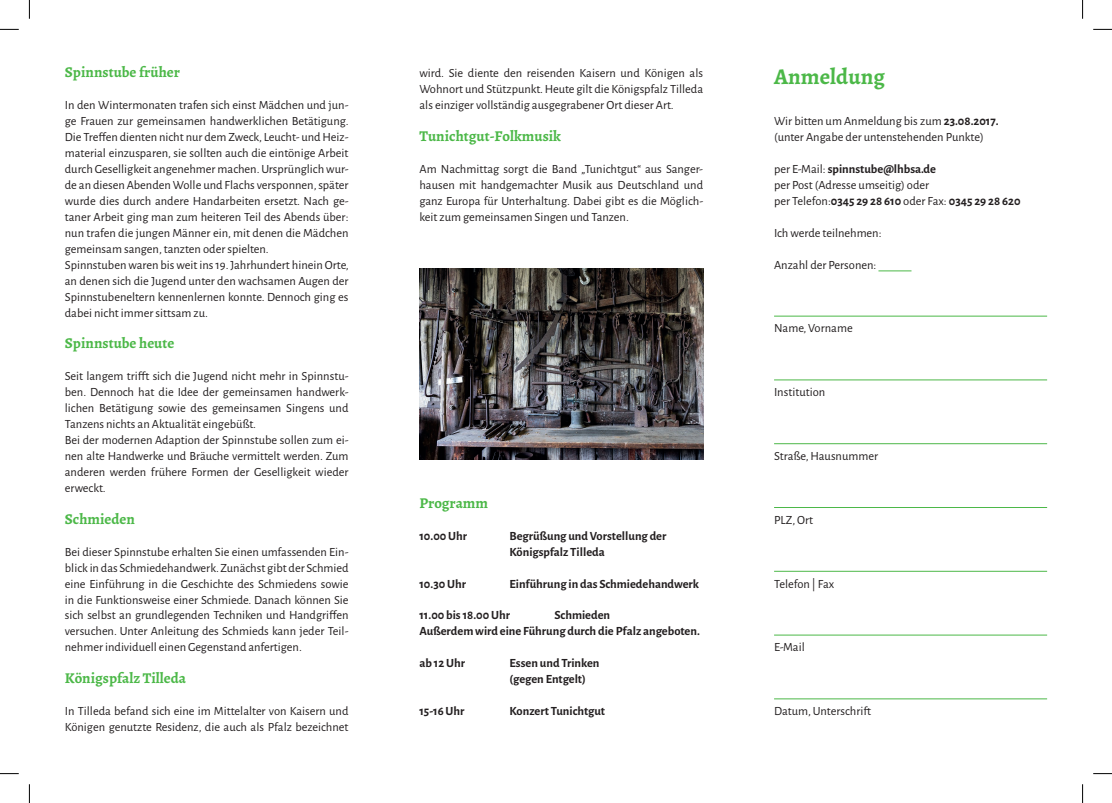
<style>
.page{position:relative;width:1112px;height:803px;background:#fff}
.page>*{position:absolute;margin:0;border:0;box-sizing:border-box;transform-origin:0 0}
.t1{font:700 22.5px "Alegreya";color:#4cb848}
.t2{font:700 15px "Alegreya";color:#4cb848}
.t3{font:12.5px/16px "Alegreya Sans";color:#231f20}
.t4{font:700 12.5px/16px "Alegreya Sans";color:#231f20}
.s1{font-weight:700}
</style>
<div class="page">
<hr style="left:878px;top:271px;width:33px;height:1px;background:#4cb848">
<hr style="left:773px;top:316px;width:273px;height:1px;background:#4cb848">
<hr style="left:773px;top:380px;width:273px;height:1px;background:#4cb848">
<hr style="left:773px;top:443px;width:273px;height:1px;background:#4cb848">
<hr style="left:773px;top:507px;width:273px;height:1px;background:#4cb848">
<hr style="left:773px;top:571px;width:273px;height:1px;background:#4cb848">
<hr style="left:773px;top:635px;width:273px;height:1px;background:#4cb848">
<hr style="left:773px;top:698px;width:273px;height:1px;background:#4cb848">
<img style="left:419px;top:269px;width:284px;height:191px">
<svg style="left:0;top:29px;width:19px;height:1px"></svg>
<svg style="left:1093px;top:29px;width:18px;height:1px"></svg>
<svg style="left:0;top:773px;width:19px;height:1px"></svg>
<svg style="left:1093px;top:773px;width:18px;height:1px"></svg>
<svg style="left:29px;top:0;width:1px;height:19px"></svg>
<svg style="left:29px;top:784px;width:1px;height:19px"></svg>
<svg style="left:1082px;top:0;width:1px;height:19px"></svg>
<svg style="left:1082px;top:784px;width:1px;height:19px"></svg>
<p class="t2" style="left:65px;top:63px;width:117px">Spinnstube früher</p>
<p class="t3" style="left:65px;top:97px;width:285px">In den Wintermonaten trafen sich einst Mädchen und jun&shy;ge Frauen zur gemeinsamen handwerklichen Betätigung.<br>Die Treffen dienten nicht nur dem Zweck, Leucht- und Heiz&shy;material einzusparen, sie sollten auch die eintönige Arbeit durch Geselligkeit angenehmer machen. Ursprünglich wur&shy;de an diesen Abenden Wolle und Flachs versponnen, später wurde dies durch andere Handarbeiten ersetzt. Nach ge&shy;taner Arbeit ging man zum heiteren Teil des Abends über: nun trafen die jungen Männer ein, mit denen die Mädchen gemeinsam sangen, tanzten oder spielten.<br>Spinnstuben waren bis weit ins 19. Jahrhundert hinein Orte, an denen sich die Jugend unter den wachsamen Augen der Spinnstubeneltern kennenlernen konnte. Dennoch ging es dabei nicht immer sittsam zu.</p>
<p class="t2" style="left:65px;top:334px;width:111px">Spinnstube heute</p>
<p class="t3" style="left:65px;top:368px;width:285px">Seit langem trifft sich die Jugend nicht mehr in Spinnstu&shy;ben. Dennoch hat die Idee der gemeinsamen handwerk&shy;lichen Betätigung sowie des gemeinsamen Singens und Tanzens nichts an Aktualität eingebüßt.<br>Bei der modernen Adaption der Spinnstube sollen zum ei&shy;nen alte Handwerke und Bräuche vermittelt werden. Zum anderen werden frühere Formen der Geselligkeit wieder erweckt.</p>
<p class="t2" style="left:65px;top:509px;width:72px">Schmieden</p>
<p class="t3" style="left:65px;top:543px;width:285px;text-align:justify">Bei dieser Spinnstube erhalten Sie einen umfassenden Ein&shy;blick in das Schmiedehandwerk. Zunächst gibt der Schmied eine Einführung in die Geschichte des Schmiedens sowie in die Funktionsweise einer Schmiede. Danach können Sie sich selbst an grundlegenden Techniken und Handgriffen versuchen. Unter Anleitung des Schmieds kann jeder Teil&shy;nehmer individuell einen Gegenstand anfertigen.</p>
<p class="t2" style="left:65px;top:668px;width:123px">Königspfalz Tilleda</p>
<p class="t3" style="left:65px;top:702px;width:285px">In Tilleda befand sich eine im Mittelalter von Kaisern und<br>Königen genutzte Residenz, die auch als Pfalz bezeichnet</p>
<p class="t3" style="left:419px;top:65px;width:285px;text-align:justify">wird. Sie diente den reisenden Kaisern und Königen als Wohnort und Stützpunkt. Heute gilt die Königspfalz Tilleda als einziger vollständig ausgegrabener Ort dieser Art.</p>
<p class="t2" style="left:419px;top:126px;width:143px">Tunichtgut-Folkmusik</p>
<p class="t3" style="left:419px;top:160px;width:285px;text-align:justify">Am Nachmittag sorgt die Band „Tunichtgut“ aus Sanger&shy;hausen mit handgemachter Musik aus Deutschland und ganz Europa für Unterhaltung. Dabei gibt es die Möglich&shy;keit zum gemeinsamen Singen und Tanzen.</p>
<p class="t2" style="left:419px;top:493px;width:70px">Programm</p>
<p class="t4" style="left:419px;top:527px;width:49px">10.00 Uhr</p>
<p class="t4" style="left:509px;top:527px;width:158px">Begrüßung und Vorstellung der<br>Königspfalz Tilleda</p>
<p class="t4" style="left:419px;top:575px;width:48px">10.30 Uhr</p>
<p class="t4" style="left:509px;top:575px;width:191px">Einführung in das Schmiedehandwerk</p>
<p class="t4" style="left:419px;top:606px;width:92px">11.00 bis 18.00 Uhr</p>
<p class="t4" style="left:419px;top:606px;width:282px;text-indent:135px">Schmieden<br>Außerdem wird eine Führung durch die Pfalz angeboten.</p>
<p class="t4" style="left:419px;top:654px;width:47px">ab 12 Uhr</p>
<p class="t4" style="left:509px;top:654px;width:91px">Essen und Trinken (gegen Entgelt)</p>
<p class="t4" style="left:419px;top:702px;width:47px">15-16 Uhr</p>
<p class="t4" style="left:509px;top:702px;width:97px">Konzert Tunichtgut</p>
<h1 class="t1" style="left:773px;top:62px;width:112px">Anmeldung</h1>
<p class="t3" style="left:773px;top:112px;width:226px">Wir bitten um Anmeldung bis zum <span class="s1">23.08.2017. </span>(unter Angabe der untenstehenden Punkte)</p>
<p class="t3" style="left:773px;top:160px;width:248px">per E-Mail: <span class="s1">spinnstube@lhbsa.de<br></span>per Post (Adresse umseitig) oder<br>per Telefon:<span class="s1">0345 29 28 610</span> oder Fax: <span class="s1">0345 29 28 620</span></p>
<p class="t3" style="left:773px;top:224px;width:109px">Ich werde teilnehmen:</p>
<p class="t3" style="left:773px;top:256px;width:104px">Anzahl der Personen:</p>
<p class="t3" style="left:773px;top:320px;width:80px">Name, Vorname</p>
<p class="t3" style="left:773px;top:384px;width:53px">Institution</p>
<p class="t3" style="left:773px;top:447px;width:105px">Straße, Hausnummer</p>
<p class="t3" style="left:773px;top:511px;width:40px">PLZ, Ort</p>
<p class="t3" style="left:773px;top:575px;width:62px">Telefon | Fax</p>
<p class="t3" style="left:773px;top:639px;width:32px">E-Mail</p>
<p class="t3" style="left:773px;top:702px;width:99px">Datum, Unterschrift</p>
</div>
